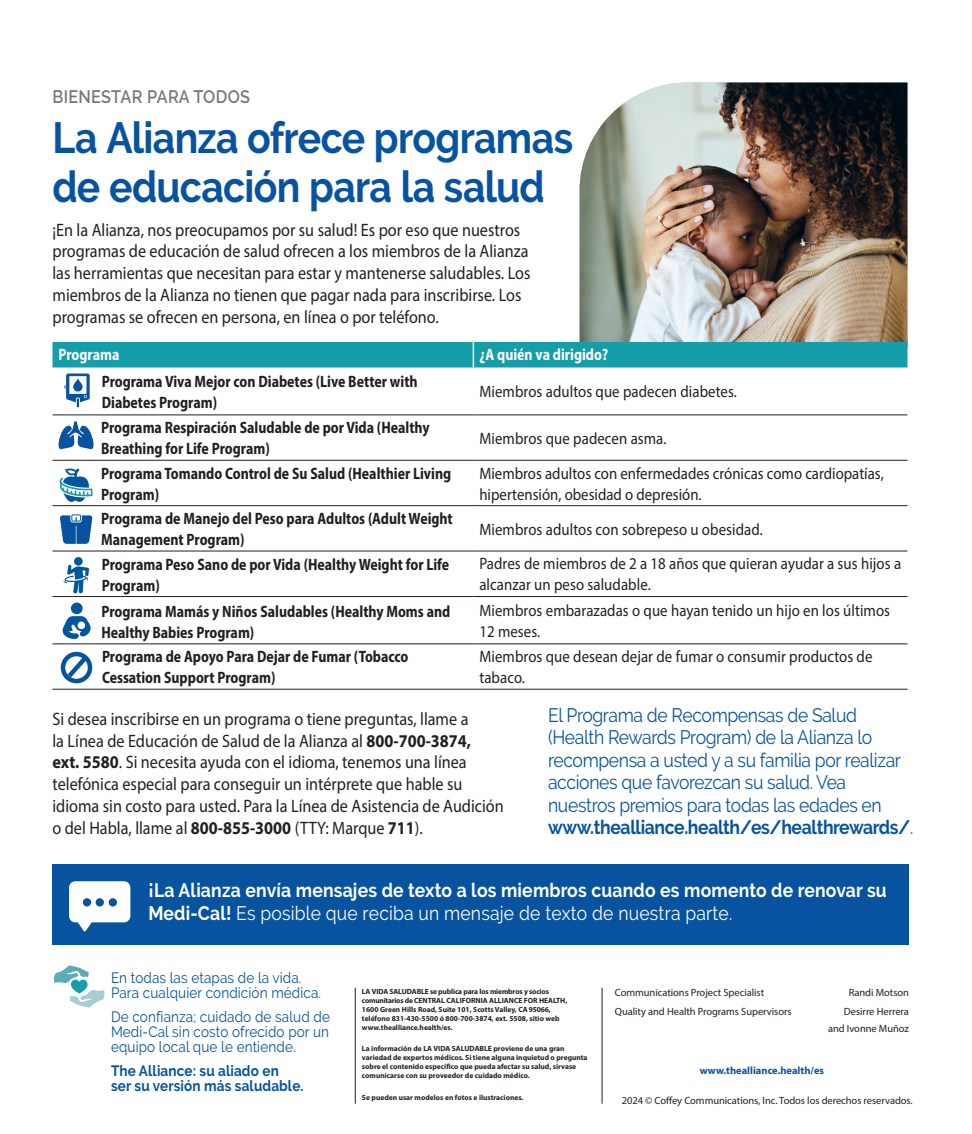
<style>
.page{position:relative;width:972px;height:1134px;background:#fff}
.page>*{position:absolute;margin:0;border:0;box-sizing:border-box;transform-origin:0 0}
.t1{font:700 43.5px/49.5px "Raleway";letter-spacing:-.015em;color:#0753a0;scale:.9 1}
.t2{font:19.5px/22.5px "Raleway";letter-spacing:-.02em;color:#0753a0;scale:.9 1}
.t3{font:700 19.5px/22.5px "Raleway";letter-spacing:.01em;color:#fff;scale:.9 1}
.t4{font:18px/21.8px "Myriad Pro";color:#231f20;scale:.9 1}
.t5{font:600 18px "Raleway";letter-spacing:.02em;color:#76787b;scale:.9 1}
.t6{font:700 semi-condensed 16.5px/21px "Myriad Pro";color:#231f20;scale:.9 1}
.t7{font:16.5px/21px "Myriad Pro";letter-spacing:.005em;color:#231f20;scale:.9 1}
.t8{font:700 semi-condensed 16.5px "Myriad Pro";color:#fff;scale:.9 1}
.t9{font:15px/15px "Raleway";letter-spacing:.01em;color:#0753a0;scale:.9 1}
.t10{font:700 15px/15px "Raleway";letter-spacing:.01em;color:#0753a0;scale:.9 1}
.t11{font:10.5px/16.5px "Myriad Pro";letter-spacing:-.005em;color:#231f20;text-align:right}
.t12{font:700 10.5px "Myriad Pro";color:#0753a0}
.t13{font:700 7.5px/9px "Myriad Pro";color:#231f20}
.s1{font-weight:700}
.s2{font-weight:400}
</style>
<div class="page">
<img style="left:580px;top:82px;width:328px;height:260px">
<div style="left:52px;top:342px;width:856px;height:26px;background:#169daa"></div>
<hr style="left:52px;top:415px;width:421px;height:1px;background:#231f20">
<hr style="left:473px;top:415px;width:435px;height:1px;background:#231f20">
<hr style="left:52px;top:460px;width:421px;height:1px;background:#231f20">
<hr style="left:473px;top:460px;width:435px;height:1px;background:#231f20">
<hr style="left:52px;top:505px;width:421px;height:1px;background:#231f20">
<hr style="left:473px;top:505px;width:435px;height:1px;background:#231f20">
<hr style="left:52px;top:551px;width:421px;height:1px;background:#231f20">
<hr style="left:473px;top:551px;width:435px;height:1px;background:#231f20">
<hr style="left:52px;top:596px;width:421px;height:1px;background:#231f20">
<hr style="left:473px;top:596px;width:435px;height:1px;background:#231f20">
<hr style="left:52px;top:643px;width:421px;height:1px;background:#231f20">
<hr style="left:473px;top:643px;width:435px;height:1px;background:#231f20">
<hr style="left:52px;top:689px;width:421px;height:1px;background:#231f20">
<hr style="left:473px;top:689px;width:435px;height:1px;background:#231f20">
<svg style="left:64px;top:374px;width:26px;height:33px"></svg>
<svg style="left:58px;top:421px;width:36px;height:29px"></svg>
<svg style="left:59px;top:469px;width:34px;height:33px"></svg>
<svg style="left:60px;top:514px;width:32px;height:30px"></svg>
<div style="left:74px;top:557px;width:9px;height:9px;background:#01579f;border-radius:50%"></div>
<svg style="left:64px;top:565px;width:25px;height:28px"></svg>
<svg style="left:63px;top:603px;width:28px;height:36px"></svg>
<div style="left:61px;top:652px;width:31px;height:31px;border:4px solid #0753a0;border-radius:50%"></div>
<svg style="left:63px;top:651px;width:29px;height:31px"></svg>
<svg style="left:54px;top:965px;width:51px;height:43px"></svg>
<hr style="left:602px;top:988px;width:1px;height:116px;background:#231f20">
<hr style="left:355px;top:988px;width:1px;height:116px;background:#231f20">
<div style="left:52px;top:864px;width:857px;height:81px;background:#0753a0"></div>
<svg style="left:69px;top:881px;width:61px;height:50px"></svg>
<p class="t5" style="left:52px;top:86px;width:221px">BIENESTAR PARA TODOS</p>
<h1 class="t1" style="left:52px;top:113px;width:580px">La Alianza ofrece programas de educación para la salud</h1>
<p class="t4" style="left:52px;top:218px;width:533px">¡En la Alianza, nos preocupamos por su salud! Es por eso que nuestros programas de educación de salud ofrecen a los miembros de la Alianza las herramientas que necesitan para estar y mantenerse saludables. Los miembros de la Alianza no tienen que pagar nada para inscribirse. Los programas se ofrecen en persona, en línea o por teléfono.</p>
<p class="t8" style="left:58px;top:344px;width:69px">Programa</p>
<p class="t8" style="left:479px;top:344px;width:145px">¿A quién va dirigido?</p>
<p class="t6" style="left:102px;top:371px;width:353px">Programa Viva Mejor con Diabetes (Live Better with<br>Diabetes Program)</p>
<p class="t7" style="left:479px;top:381px;width:288px">Miembros adultos que padecen diabetes.</p>
<p class="t6" style="left:101px;top:417px;width:367px">Programa Respiración Saludable de por Vida (Healthy<br>Breathing for Life Program)</p>
<p class="t7" style="left:479px;top:427px;width:210px">Miembros que padecen asma.</p>
<p class="t6" style="left:101px;top:462px;width:391px">Programa Tomando Control de Su Salud (Healthier Living<br>Program)</p>
<p class="t7" style="left:479px;top:462px;width:451px">Miembros adultos con enfermedades crónicas como cardiopatías, hipertensión, obesidad o depresión.</p>
<p class="t6" style="left:101px;top:508px;width:392px">Programa de Manejo del Peso para Adultos (Adult Weight<br>Management Program)</p>
<p class="t7" style="left:479px;top:518px;width:316px">Miembros adultos con sobrepeso u obesidad.</p>
<p class="t6" style="left:102px;top:553px;width:388px">Programa Peso Sano de por Vida (Healthy Weight for Life<br>Program)</p>
<p class="t7" style="left:479px;top:553px;width:470px">Padres de miembros de 2 a 18 años que quieran ayudar a sus hijos a alcanzar un peso saludable.</p>
<p class="t6" style="left:101px;top:600px;width:389px">Programa Mamás y Niños Saludables (Healthy Moms and<br>Healthy Babies Program)</p>
<p class="t7" style="left:479px;top:600px;width:458px">Miembros embarazadas o que hayan tenido un hijo en los últimos<br>12 meses.</p>
<p class="t6" style="left:102px;top:646px;width:342px">Programa de Apoyo Para Dejar de Fumar (Tobacco<br>Cessation Support Program)</p>
<p class="t7" style="left:479px;top:646px;width:438px">Miembros que desean dejar de fumar o consumir productos de tabaco.</p>
<p class="t4" style="left:52px;top:708px;width:503px">Si desea inscribirse en un programa o tiene preguntas, llame a<br>la Línea de Educación de Salud de la Alianza al <span class="s1">800-700-3874,<br>ext. 5580</span>. Si necesita ayuda con el idioma, tenemos una línea telefónica especial para conseguir un intérprete que hable su idioma sin costo para usted. Para la Línea de Asistencia de Audición o del Habla, llame al <span class="s1">800-855-3000</span> (TTY: Marque <span class="s1">711</span>).</p>
<p class="t2" style="left:548px;top:703px;width:407px">El Programa de Recompensas de Salud (Health Rewards Program) de la Alianza lo recompensa a usted y a su familia por realizar acciones que favorezcan su salud. Vea nuestros premios para todas las edades en <span class="s1">www.thealliance.health/es/healthrewards/</span>.</p>
<p class="t3" style="left:148px;top:879px;width:822px">¡La Alianza envía mensajes de texto a los miembros cuando es momento de renovar su<br>Medi-Cal! <span class="s2">Es posible que reciba un mensaje de texto de nuestra parte.</span></p>
<p class="t9" style="left:111px;top:970px;width:235px">En todas las etapas de la vida.<br>Para cualquier condición médica.</p>
<p class="t9" style="left:111px;top:1009px;width:245px;text-align:justify">De confianza; cuidado de salud de Medi-Cal sin costo ofrecido por un equipo local que le entiende.</p>
<p class="t10" style="left:111px;top:1063px;width:216px">The Alliance: su aliado en<br>ser su versión más saludable.</p>
<p class="t11" style="left:615px;top:984px;width:151px">Communications Project Specialist</p>
<p class="t11" style="left:849px;top:984px;width:62px">Randi Motson</p>
<p class="t11" style="left:615px;top:1003px;width:178px">Quality and Health Programs Supervisors</p>
<p class="t11" style="left:828px;top:1003px;width:82px">Desirre Herrera and Ivonne Muñoz</p>
<p class="t12" style="left:700px;top:1063px;width:126px">www.thealliance.health/es</p>
<p class="t13" style="left:362px;top:987px;width:207px">LA VIDA SALUDABLE se publica para los miembros y socios comunitarios de CENTRAL CALIFORNIA ALLIANCE FOR HEALTH, 1600 Green Hills Road, Suite 101, Scotts Valley, CA 95066, teléfono 831-430-5500 ó 800-700-3874, ext. 5508, sitio web www.thealliance.health/es.</p>
<p class="t13" style="left:362px;top:1044px;width:227px">La información de LA VIDA SALUDABLE proviene de una gran variedad de expertos médicos. Si tiene alguna inquietud o pregunta sobre el contenido específico que pueda afectar su salud, sírvase comunicarse con su proveedor de cuidado médico.</p>
<p class="t13" style="left:362px;top:1093px;width:163px">Se pueden usar modelos en fotos e ilustraciones.</p>
<p class="t11" style="left:622px;top:1092px;width:293px">2024 © Coffey Communications, Inc. Todos los derechos reservados.</p>
</div>
